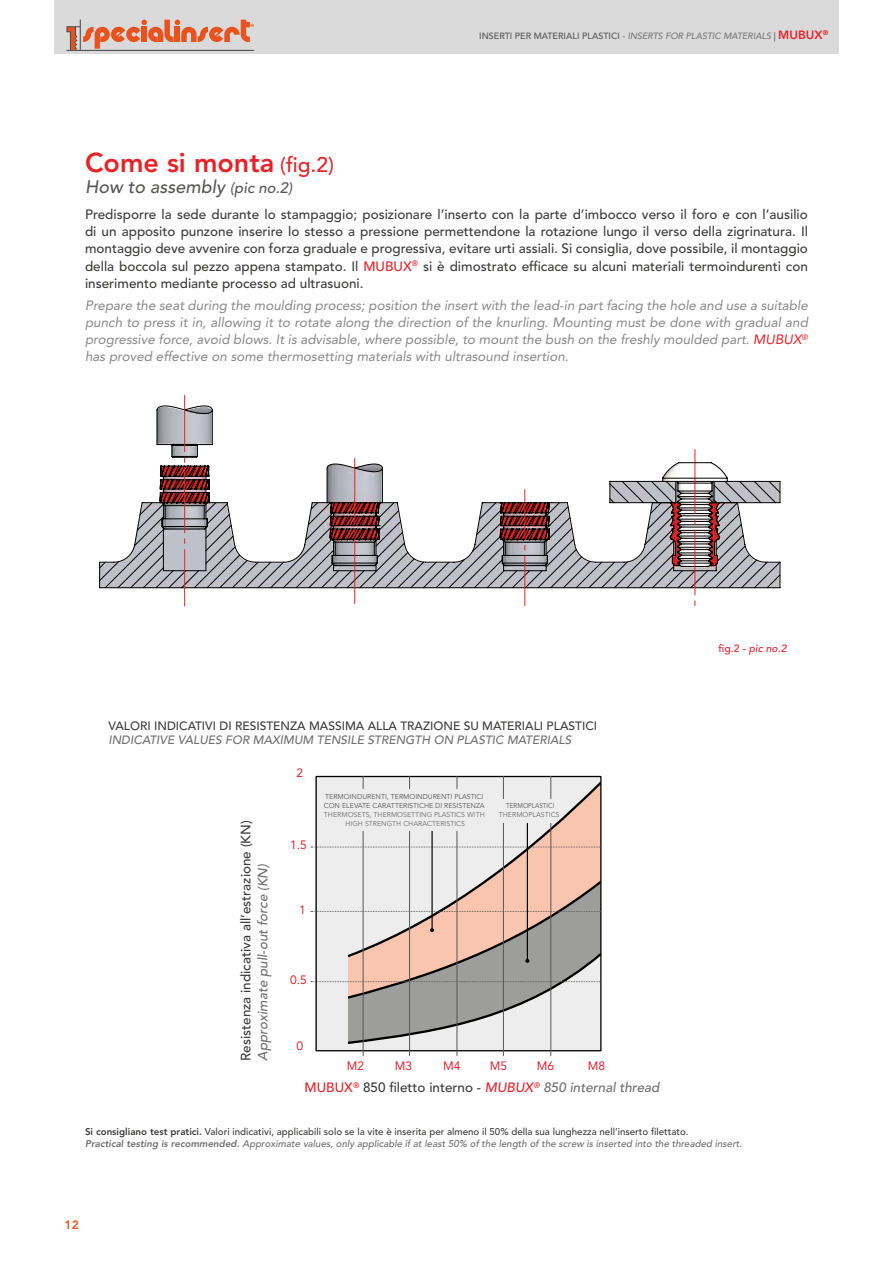
<style>
.page{position:relative;width:893px;height:1263px;background:#fff}
.page>*{position:absolute;margin:0;border:0;box-sizing:border-box;transform-origin:0 0}
.t1{font:800 27px "Avenir LT Std";color:#e52329}
.t2{font:italic 500 18px "Avenir LT Std";color:#575756}
.t3{font:500 13.5px/17.2px "Avenir LT Std";color:#3c3c3b;text-align:justify}
.t4{font:italic 13.5px/17.2px "Avenir LT Std";color:#878787;text-align:justify}
.t5{font:italic 500 13.5px "Avenir LT Std";color:#706f6f}
.t6{font:500 12px "Avenir LT Std";color:#3c3c3b}
.t7{font:italic 500 12px "Avenir LT Std";color:#706f6f}
.t8{font:12px "Avenir LT Std";color:#e30613}
.t9{font:800 12px "Avenir LT Std";color:#e9511d}
.t10{font:italic 500 10.5px "Avenir LT Std";color:#e52329}
.t11{font:500 9.75px/11.2px "Avenir LT Std";color:#3c3c3b}
.t12{font:500 9px "Avenir LT Std";color:#575756}
.t13{font:7.05px/8.4px "Avenir LT Std";color:#706f6f;text-align:center}
.t14{font:7.05px/8.4px "Avenir LT Std";color:#575756}
.t15{font:7.05px "Avenir LT Std";color:#575756;scale:.9 1}
.s1{font-weight:400;font-style:italic}
.s2{font-weight:800;font-size:13.5px}
.s3{color:#706f6f}
.s4{font-weight:400;font-style:italic;color:#706f6f}
.s5{font-weight:800;font-size:12px;color:#e52329}
.s6{font-weight:500;font-size:21px}
.s7{font-size:15px}
.s8{color:#e52329}
.s9{font-style:italic;color:#e52329}
.s10{font-style:italic;color:#706f6f}
.s11{font-style:normal}
.s12{font-weight:800}
.s13{font-weight:800;font-style:italic;color:#706f6f}
</style>
<div class="page">
<div style="left:316px;top:776px;width:284px;height:275px;background:#ededed"></div>
<svg style="left:345px;top:779px;width:254px;height:266px"></svg>
<svg style="left:311px;top:847px;width:290px;height:1px"></svg>
<hr style="left:550px;top:776px;width:1px;height:280px;background:#575756">
<hr style="left:503px;top:776px;width:1px;height:280px;background:#575756">
<hr style="left:457px;top:776px;width:1px;height:280px;background:#575756">
<hr style="left:409px;top:776px;width:1px;height:280px;background:#575756">
<hr style="left:363px;top:776px;width:1px;height:280px;background:#575756">
<hr style="left:527px;top:814px;width:1px;height:147px;background:#000">
<div style="left:495px;top:799px;width:60px;height:24px;background:#ededed"></div>
<hr style="left:431px;top:825px;width:2px;height:105px;background:#000">
<svg style="left:311px;top:882px;width:290px;height:161px"></svg>
<div style="left:341px;top:789px;width:148px;height:41px;background:#ededed"></div>
<img style="left:99px;top:395px;width:682px;height:211px">
<svg style="left:99px;top:405px;width:681px;height:183px"></svg>
<svg style="left:184px;top:395px;width:1px;height:211px"></svg>
<svg style="left:354px;top:458px;width:1px;height:148px"></svg>
<svg style="left:525px;top:489px;width:1px;height:117px"></svg>
<svg style="left:695px;top:449px;width:1px;height:157px"></svg>
<div style="left:54px;top:0;width:785px;height:54px;background:#dadada"></div>
<svg style="left:66px;top:20px;width:188px;height:31px"></svg>
<p class="t12" style="left:495px;top:31px;width:335px">FISSAGGI PER INCOLLAGIO - <span class="s1">BONDING FASTENERS</span> - <span class="s2">MASTER-PLATE</span><sup>®</sup></p>
<p class="t12" style="left:479px;top:30px;width:351px">INSERTI PER MATERIALI PLASTICI <span class="s3">-</span> <span class="s4">INSERTS FOR PLASTIC MATERIALS</span> | <span class="s5">MUBUX</span><sup>®</sup></p>
<h1 class="t1" style="left:85px;top:147px;width:250px">Come si monta <span class="s6">(fig.2)</span></h1>
<h2 class="t2" style="left:85px;top:177px;width:209px">How to assembly <span class="s7">(pic no.2)</span></h2>
<p class="t3" style="left:85px;top:206px;width:724px">Predisporre la sede durante lo stampaggio; posizionare l’inserto con la parte d’imbocco verso il foro e con l’ausilio di un apposito punzone inserire lo stesso a pressione permettendone la rotazione lungo il verso della zigrinatura. Il montaggio deve avvenire con forza graduale e progressiva, evitare urti assiali. Si consiglia, dove possibile, il montaggio della boccola sul pezzo appena stampato. Il <span class="s8">MUBUX</span><sup>®</sup> si è dimostrato efficace su alcuni materiali termoindurenti con inserimento mediante processo ad ultrasuoni.</p>
<p class="t4" style="left:85px;top:296px;width:724px">Prepare the seat during the moulding process; position the insert with the lead-in part facing the hole and use a suitable punch to press it in, allowing it to rotate along the direction of the knurling. Mounting must be done with gradual and progressive force, avoid blows. It is advisable, where possible, to mount the bush on the freshly moulded part. <span class="s8">MUBUX</span><sup>® </sup>has proved effective on some thermosetting materials with ultrasound insertion.</p>
<p class="t6" style="left:108px;top:719px;width:490px">VALORI INDICATIVI DI RESISTENZA MASSIMA ALLA TRAZIONE SU MATERIALI PLASTICI</p>
<p class="t7" style="left:108px;top:732px;width:465px">INDICATIVE VALUES FOR MAXIMUM TENSILE STRENGTH ON PLASTIC MATERIALS</p>
<p class="t3" style="left:237px;top:1061px;width:242px;rotate:-90deg">Resistenza indicativa all’estrazione (KN)</p>
<p class="t5" style="left:255px;top:1061px;width:198px;rotate:-90deg">Approximate pull-out force (KN)</p>
<p class="t8" style="left:297px;top:766px;width:8px">2</p>
<p class="t8" style="left:290px;top:838px;width:18px">1.5</p>
<p class="t14" style="left:324px;top:793px;width:162px">TERMOINDURENTI, TERMOINDURENTI PLASTICI<br>CON ELEVATE CARATTERISTICHE DI RESISTENZA</p>
<p class="t13" style="left:324px;top:811px;width:162px">THERMOSETS, THERMOSETTING PLASTICS WITH<br>HIGH STRENGTH CHARACTERISTICS</p>
<p class="t15" style="left:506px;top:801px;width:55px">TERMOPLASTICI</p>
<p class="t13" style="left:499px;top:811px;width:62px">THERMOPLASTICS</p>
<p class="t8" style="left:299px;top:903px;width:8px">1</p>
<p class="t8" style="left:290px;top:973px;width:18px">0.5</p>
<p class="t8" style="left:297px;top:1039px;width:8px">0</p>
<p class="t8" style="left:347px;top:1059px;width:19px">M2</p>
<p class="t8" style="left:395px;top:1059px;width:19px">M3</p>
<p class="t8" style="left:443px;top:1059px;width:19px">M4</p>
<p class="t8" style="left:490px;top:1059px;width:19px">M5</p>
<p class="t8" style="left:537px;top:1059px;width:19px">M6</p>
<p class="t8" style="left:588px;top:1059px;width:19px">M8</p>
<p class="t3" style="left:304px;top:1079px;width:356px"><span class="s8">MUBUX</span><sup>®</sup> 850 filetto interno - <span class="s9">MUBUX</span><sup>®</sup> <span class="s10">850 internal thread</span></p>
<p class="t10" style="left:719px;top:642px;width:69px"><span class="s11">fig.2</span> - pic no.2</p>
<p class="t11" style="left:85px;top:1126px;width:659px"><span class="s12">Si consigliano test pratici.</span> Valori indicativi, applicabili solo se la vite è inserita per almeno il 50% della sua lunghezza nell’inserto filettato.<br><span class="s13">Practical testing is recommended.</span> <span class="s10">Approximate values, only applicable if at least 50% of the length of the screw is inserted into the threaded insert.</span></p>
<p class="t9" style="left:65px;top:1217px;width:16px">12</p>
</div>
